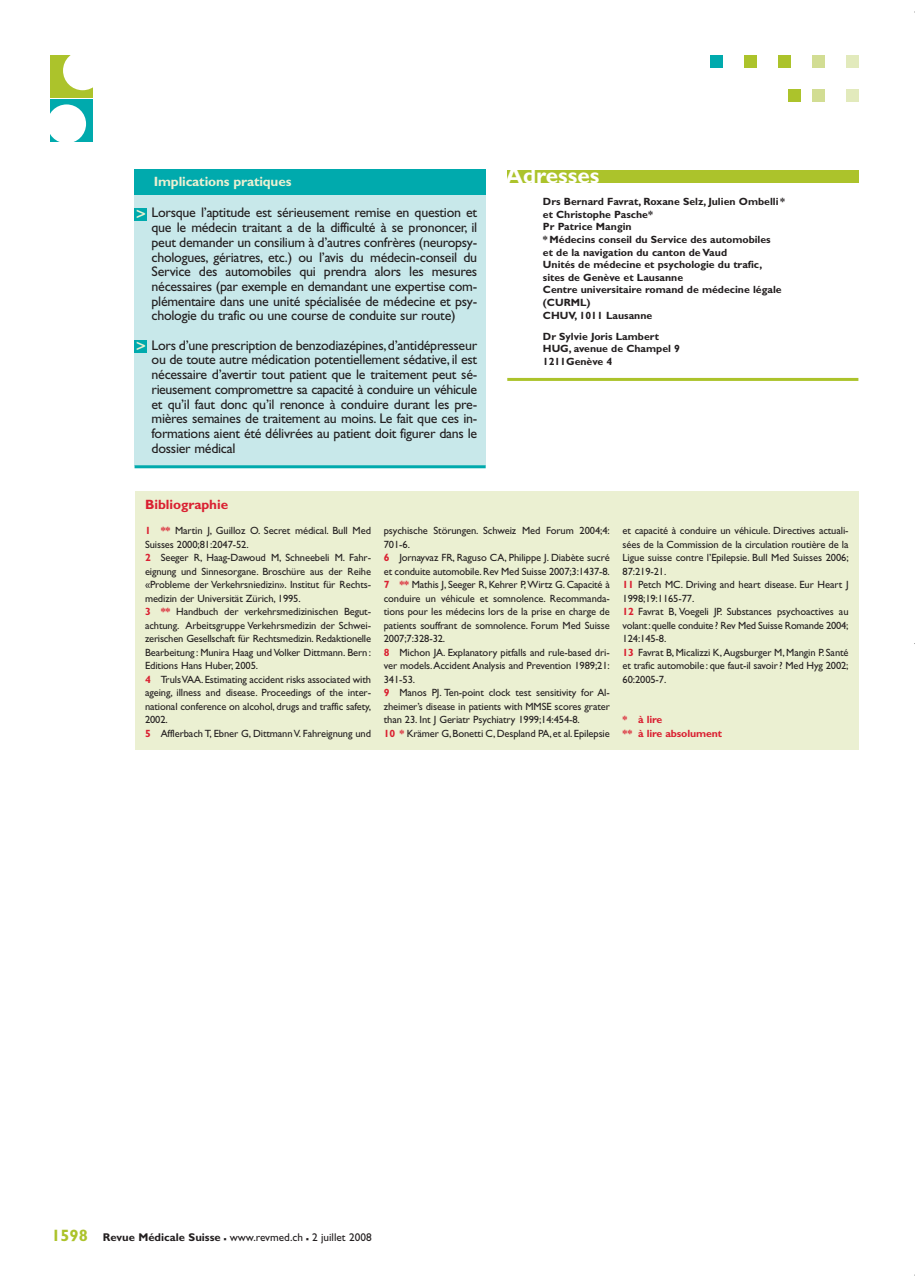
<style>
.page{position:relative;width:915px;height:1287px;background:#fff}
.page>*{position:absolute;margin:0;border:0;box-sizing:border-box;transform-origin:0 0}
.t1{font:700 22.5px "Gill Sans";color:#fff}
.t2{font:16.2px "Insignia";color:#ebf0d2}
.t3{font:13.95px/14.7px "Gill Sans";letter-spacing:-.02em;color:#231f20;text-align:justify}
.t4{font:700 13.5px "Gill Sans";letter-spacing:-.01em;color:#ebf0d2}
.t5{font:700 13.5px "Gill Sans";color:#da2031}
.t6{font:11.25px "Gill Sans";color:#231f20}
.t7{font:10.5px/13.5px "Gill Sans";letter-spacing:-.01em;color:#231f20}
.t8{font:700 10.5px/12.6px "Gill Sans";color:#231f20}
.t9{font:700 10.5px/13.5px "Gill Sans";letter-spacing:-.01em;color:#da2031}
.s1{font-weight:700;color:#da2031}
.s2{font-weight:700;font-size:16.5px;color:#acc32b}
.s3{font-weight:700}
.s4{font-weight:700;font-size:16.5px}
</style>
<div class="page">
<svg style="left:50px;top:55px;width:809px;height:695px"></svg>
<h1 class="t1" style="left:505px;top:166px;width:95px">Adresses</h1>
<p class="t4" style="left:154px;top:176px;width:139px">Implications pratiques</p>
<p class="t3" style="left:151px;top:207px;width:327px">Lorsque l’aptitude est sérieusement remise en question et que le médecin traitant a de la difficulté à se prononcer, il peut demander un consilium à d’autres confrères (neuropsy&shy;chologues, gériatres, etc.) ou l’avis du médecin-conseil du Service des automobiles qui prendra alors les mesures nécessaires (par exemple en demandant une expertise com&shy;plémentaire dans une unité spécialisée de médecine et psy&shy;chologie du trafic ou une course de conduite sur route)</p>
<p class="t3" style="left:151px;top:339px;width:327px">Lors d’une prescription de benzodiazépines,d’antidépresseur ou de toute autre médication potentiellement sédative, il est nécessaire d’avertir tout patient que le traitement peut sé&shy;rieusement compromettre sa capacité à conduire un véhicule et qu’il faut donc qu’il renonce à conduire durant les pre&shy;mières semaines de traitement au moins. Le fait que ces in&shy;formations aient été délivrées au patient doit figurer dans le dossier médical</p>
<h2 class="t2" style="left:136px;top:208px;width:11px">&gt;</h2>
<p class="t8" style="left:542px;top:196px;width:244px">Drs Bernard Favrat, Roxane Selz, Julien Ombelli * et Christophe Pasche*<br>Pr Patrice Mangin<br>* Médecins conseil du Service des automobiles<br>et de la navigation du canton de Vaud<br>Unités de médecine et psychologie du trafic, sites de Genève et Lausanne<br>Centre universitaire romand de médecine légale (CURML)<br>CHUV, 1011 Lausanne</p>
<p class="t8" style="left:542px;top:331px;width:138px">Dr Sylvie Joris Lambert<br>HUG, avenue de Champel 9<br>1211Genève 4</p>
<h2 class="t2" style="left:136px;top:340px;width:11px">&gt;</h2>
<p class="t5" style="left:145px;top:500px;width:85px">Bibliographie</p>
<p class="t7" style="left:145px;top:525px;width:227px"><span class="s1">1 **</span> Martin J, Guilloz O. Secret médical. Bull Med Suisses 2000;81:2047-52.<br><span class="s1">2</span> Seeger R, Haag-Dawoud M, Schneebeli M. Fahr&shy;eignung und Sinnesorgane. Broschüre aus der Reihe «Probleme der Verkehrsniedizin». Institut für Rechts&shy;medizin der Universität Zürich, 1995.<br><span class="s1">3 **</span> Handbuch der verkehrsmedizinischen Begut&shy;achtung. Arbeitsgruppe Verkehrsmedizin der Schwei&shy;zerischen Gesellschaft für Rechtsmedizin. Redaktionelle Bearbeitung: Munira Haag und Volker Dittmann. Bern:<br>Editions Hans Huber, 2005.<br><span class="s1">4</span> Truls VAA.Estimating accident risks associated with ageing, illness and disease. Proceedings of the inter&shy;national conference on alcohol, drugs and traffic safety, 2002.<br><span class="s1">5</span> Afflerbach T, Ebner G, Dittmann V. Fahreignung und</p>
<p class="t7" style="left:383px;top:525px;width:227px">psychische Störungen. Schweiz Med Forum 2004;4:<br>701-6.<br><span class="s1">6</span> Jornayvaz FR, Raguso CA, Philippe J. Diabète sucré et conduite automobile.Rev Med Suisse 2007;3:1437-8.<br><span class="s1">7 **</span> Mathis J, Seeger R, Kehrer P,Wirtz G. Capacité à conduire un véhicule et somnolence. Recommanda&shy;tions pour les médecins lors de la prise en charge de patients souffrant de somnolence. Forum Med Suisse 2007;7:328-32.<br><span class="s1">8</span> Michon JA. Explanatory pitfalls and rule-based dri&shy;ver models.Accident Analysis and Prevention 1989;21:<br>341-53.<br><span class="s1">9</span> Manos PJ. Ten-point clock test sensitivity for Al&shy;zheimer’s disease in patients with MMSE scores grater than 23. Int J Geriatr Psychiatry 1999;14:454-8.<br><span class="s1">10 *</span> Krämer G,Bonetti C,Despland PA,et al.Epilepsie</p>
<p class="t7" style="left:622px;top:525px;width:227px">et capacité à conduire un véhicule. Directives actuali&shy;sées de la Commission de la circulation routière de la Ligue suisse contre l’Epilepsie. Bull Med Suisses 2006; 87:219-21.<br><span class="s1">11</span> Petch MC. Driving and heart disease. Eur Heart J 1998;19:1165-77.<br><span class="s1">12</span> Favrat B, Voegeli JP. Substances psychoactives au volant:quelle conduite? Rev Med Suisse Romande 2004; 124:145-8.<br><span class="s1">13</span> Favrat B, Micalizzi K,Augsburger M, Mangin P. Santé et trafic automobile: que faut-il savoir? Med Hyg 2002; 60:2005-7.</p>
<p class="t9" style="left:622px;top:714px;width:101px">* à lire<br>** à lire absolument</p>
<p class="t6" style="left:51px;top:1233px;width:321px"><span class="s2">1598</span> <span class="s3">Revue Médicale Suisse</span> <span class="s4">–</span> www.revmed.ch <span class="s4">–</span> 2 juillet 2008</p>
</div>
